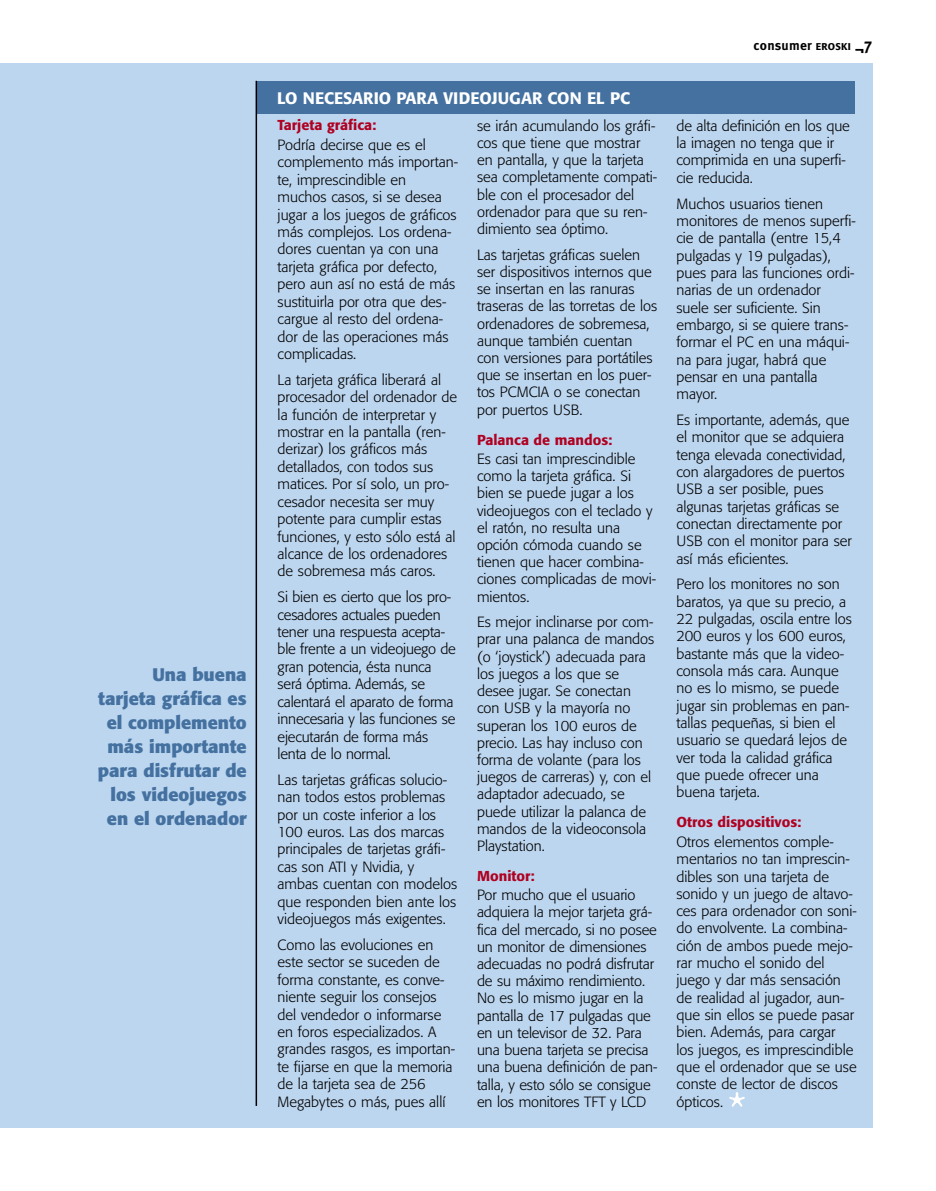
<style>
.page{position:relative;width:936px;height:1191px;background:#fff}
.page>*{position:absolute;margin:0;border:0;box-sizing:border-box;transform-origin:0 0}
.t1{font:700 18px/24px "Formata";color:#4471a0;text-align:right}
.t2{font:500 16.5px "Formata";color:#fff}
.t3{font:300 14.7px/17.2px "Formata";color:#000}
.t4{font:500 14.25px "Formata";color:#af0122}
.t5{font:700 13.5px "Meta";letter-spacing:.02em;color:#000}
.s1{font-family:"Formata";font-weight:500;font-size:9.75px}
.s2{font-size:16.5px}
</style>
<div class="page">
<svg style="left:729px;top:1092px;width:15px;height:14px"></svg>
<div style="left:256px;top:81px;width:599px;height:33px;background:#4471a0"></div>
<hr style="left:255px;top:81px;width:2px;height:1025px;background:#000">
<hr style="left:0;top:64px;width:2px;height:1063px;background:#bdd6ef">
<p class="t1" style="left:98px;top:664px;width:150px">Una buena tarjeta gráfica es el complemento más importante para disfrutar de los videojuegos en el ordenador</p>
<p class="t2" style="left:277px;top:91px;width:354px">LO NECESARIO PARA VIDEOJUGAR CON EL PC</p>
<p class="t4" style="left:277px;top:119px;width:100px">Tarjeta gráfica:</p>
<p class="t3" style="left:277px;top:137px;width:182px">Podría decirse que es el complemento más importan&shy;te, imprescindible en muchos casos, si se desea jugar a los juegos de gráficos más complejos. Los ordena&shy;dores cuentan ya con una tarjeta gráfica por defecto, pero aun así no está de más sustituirla por otra que des&shy;cargue al resto del ordena&shy;dor de las operaciones más complicadas.</p>
<p class="t3" style="left:277px;top:372px;width:181px">La tarjeta gráfica liberará al procesador del ordenador de la función de interpretar y mostrar en la pantalla (ren&shy;derizar) los gráficos más detallados, con todos sus matices. Por sí solo, un pro&shy;cesador necesita ser muy potente para cumplir estas funciones, y esto sólo está al alcance de los ordenadores de sobremesa más caros.</p>
<p class="t3" style="left:277px;top:589px;width:180px">Si bien es cierto que los pro&shy;cesadores actuales pueden tener una respuesta acepta&shy;ble frente a un videojuego de gran potencia, ésta nunca será óptima. Además, se calentará el aparato de forma innecesaria y las funciones se ejecutarán de forma más lenta de lo normal.</p>
<p class="t3" style="left:277px;top:772px;width:181px">Las tarjetas gráficas solucio&shy;nan todos estos problemas por un coste inferior a los<br>100 euros. Las dos marcas principales de tarjetas gráfi&shy;cas son ATI y Nvidia, y ambas cuentan con modelos que responden bien ante los videojuegos más exigentes.</p>
<p class="t3" style="left:277px;top:937px;width:179px">Como las evoluciones en este sector se suceden de forma constante, es conve&shy;niente seguir los consejos del vendedor o informarse en foros especializados. A grandes rasgos, es importan&shy;te fijarse en que la memoria de la tarjeta sea de 256<br>Megabytes o más, pues allí</p>
<p class="t3" style="left:477px;top:118px;width:182px">se irán acumulando los gráfi&shy;cos que tiene que mostrar en pantalla, y que la tarjeta sea completamente compati&shy;ble con el procesador del ordenador para que su ren&shy;dimiento sea óptimo.</p>
<p class="t3" style="left:477px;top:247px;width:182px">Las tarjetas gráficas suelen ser dispositivos internos que se insertan en las ranuras traseras de las torretas de los ordenadores de sobremesa, aunque también cuentan con versiones para portátiles que se insertan en los puer&shy;tos PCMCIA o se conectan por puertos USB.</p>
<p class="t4" style="left:477px;top:433px;width:137px">Palanca de mandos:</p>
<p class="t3" style="left:477px;top:451px;width:180px">Es casi tan imprescindible como la tarjeta gráfica. Si bien se puede jugar a los videojuegos con el teclado y el ratón, no resulta una opción cómoda cuando se tienen que hacer combina&shy;ciones complicadas de movi&shy;mientos.</p>
<p class="t3" style="left:477px;top:614px;width:179px">Es mejor inclinarse por com&shy;prar una palanca de mandos (o ‘joystick’) adecuada para los juegos a los que se desee jugar. Se conectan con USB y la mayoría no superan los 100 euros de precio. Las hay incluso con forma de volante (para los juegos de carreras) y, con el adaptador adecuado, se puede utilizar la palanca de mandos de la videoconsola<br>Playstation.</p>
<p class="t4" style="left:477px;top:869px;width:59px">Monitor:</p>
<p class="t3" style="left:477px;top:887px;width:182px">Por mucho que el usuario adquiera la mejor tarjeta grá&shy;fica del mercado, si no posee un monitor de dimensiones adecuadas no podrá disfrutar de su máximo rendimiento.<br>No es lo mismo jugar en la pantalla de 17 pulgadas que en un televisor de 32. Para una buena tarjeta se precisa una buena definición de pan&shy;talla, y esto sólo se consigue en los monitores TFT y LCD</p>
<p class="t5" style="left:753px;top:41px;width:120px">consumer <span class="s1">EROSKI</span> <span class="s2">¬7</span></p>
<p class="t3" style="left:676px;top:118px;width:175px">de alta definición en los que la imagen no tenga que ir comprimida en una superfi&shy;cie reducida.</p>
<p class="t3" style="left:676px;top:196px;width:181px">Muchos usuarios tienen monitores de menos superfi&shy;cie de pantalla (entre 15,4 pulgadas y 19 pulgadas), pues para las funciones ordi&shy;narias de un ordenador suele ser suficiente. Sin embargo, si se quiere trans&shy;formar el PC en una máqui&shy;na para jugar, habrá que pensar en una pantalla mayor.</p>
<p class="t3" style="left:676px;top:412px;width:177px">Es importante, además, que el monitor que se adquiera tenga elevada conectividad, con alargadores de puertos<br>USB a ser posible, pues algunas tarjetas gráficas se conectan directamente por<br>USB con el monitor para ser así más eficientes.</p>
<p class="t3" style="left:676px;top:577px;width:177px">Pero los monitores no son baratos, ya que su precio, a<br>22 pulgadas, oscila entre los<br>200 euros y los 600 euros, bastante más que la video&shy;consola más cara. Aunque no es lo mismo, se puede jugar sin problemas en pan&shy;tallas pequeñas, si bien el usuario se quedará lejos de ver toda la calidad gráfica que puede ofrecer una buena tarjeta.</p>
<p class="t4" style="left:676px;top:816px;width:126px">Otros dispositivos:</p>
<p class="t3" style="left:676px;top:834px;width:182px">Otros elementos comple&shy;mentarios no tan imprescin&shy;dibles son una tarjeta de sonido y un juego de altavo&shy;ces para ordenador con soni&shy;do envolvente. La combina&shy;ción de ambos puede mejo&shy;rar mucho el sonido del juego y dar más sensación de realidad al jugador, aun&shy;que sin ellos se puede pasar bien. Además, para cargar<br>los juegos, es imprescindible que el ordenador que se use conste de lector de discos ópticos.</p>
</div>
